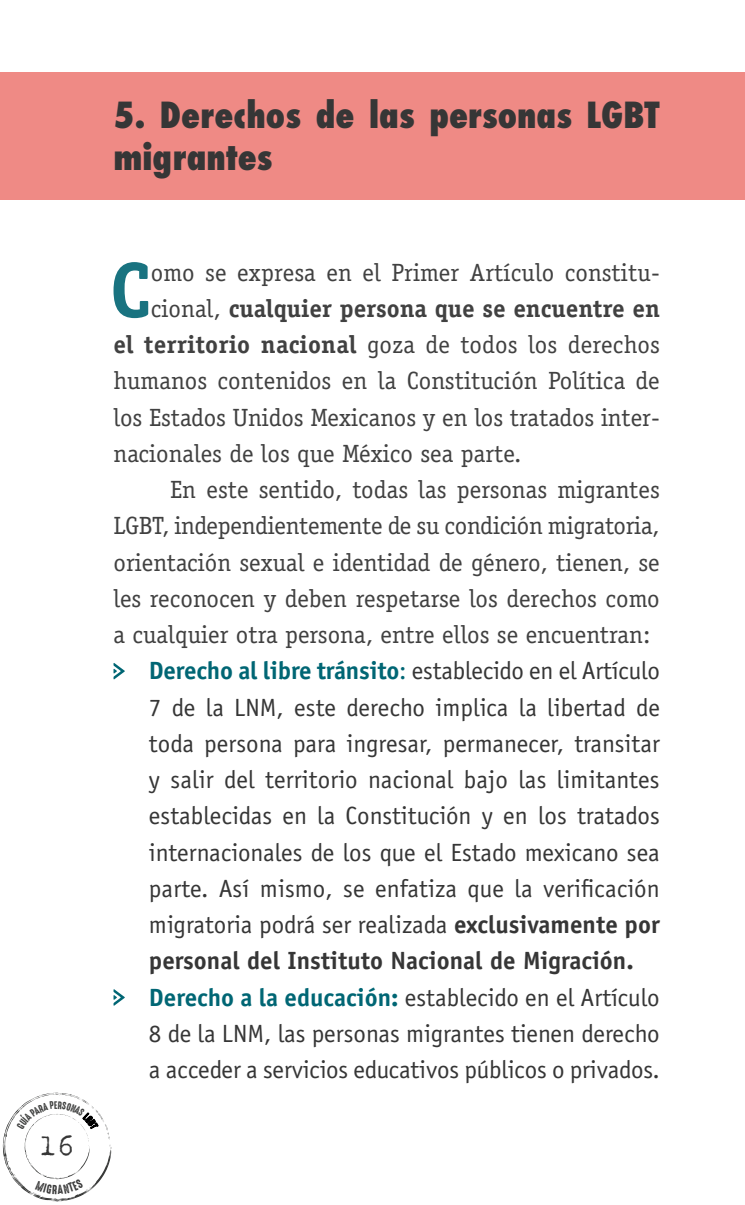
<style>
.page{position:relative;width:745px;height:1205px;background:#fff}
.page>*{position:absolute;margin:0;border:0;box-sizing:border-box;transform-origin:0 0}
.t1{font:700 78px "Officina Serif Std";color:#197380}
.t2{font:800 condensed 35px/42px "Futura";color:#363636}
.t3{font:32.5px "Trixie Text";color:#363636}
.t4{font:25px/36.2px "Officina Sans Std";color:#363636}
.t5{font:25px "Officina Serif Std";color:#414141}
.t6{font:700 25px "Officina Serif Std";color:#414141}
.s1{font-weight:400}
.s2{font-weight:700}
.s3{font-weight:700;color:#006674}
.s4{color:#006674}
</style>
<div class="page">
<div style="left:0;top:72px;width:744px;height:128px;background:#ef8a85"></div>
<svg style="left:113px;top:663px;width:12px;height:16px"></svg>
<svg style="left:113px;top:989px;width:12px;height:17px"></svg>
<svg style="left:3px;top:1092px;width:109px;height:109px"></svg>
<h3 class="t3" style="left:39px;top:1126px;width:37px">16</h3>
<h2 class="t2" style="left:113px;top:94px;width:547px">5. Derechos de las personas LGBT migrantes</h2>
<h1 class="t1" style="left:110px;top:242px;width:42px">C</h1>
<p class="t5" style="left:151px;top:257px;width:510px">omo se expresa en el Primer Artículo constitu-</p>
<p class="t6" style="left:151px;top:293px;width:510px"><span class="s1">cional,</span> cualquier persona que se encuentre en</p>
<p class="t5" style="left:113px;top:330px;width:547px"><span class="s2">el territorio nacional</span> goza de todos los derechos</p>
<p class="t5" style="left:113px;top:366px;width:547px">humanos contenidos en la Constitución Política de</p>
<p class="t5" style="left:113px;top:402px;width:547px">los Estados Unidos Mexicanos y en los tratados inter-</p>
<p class="t5" style="left:113px;top:439px;width:409px">nacionales de los que México sea parte.</p>
<p class="t5" style="left:170px;top:475px;width:490px">En este sentido, todas las personas migrantes</p>
<p class="t5" style="left:113px;top:511px;width:547px">LGBT, independientemente de su condición migratoria,</p>
<p class="t5" style="left:113px;top:547px;width:547px">orientación sexual e identidad de género, tienen, se</p>
<p class="t5" style="left:113px;top:584px;width:547px">les reconocen y deben respetarse los derechos como</p>
<p class="t5" style="left:113px;top:620px;width:538px">a cualquier otra persona, entre ellos se encuentran:</p>
<p class="t4" style="left:149px;top:653px;width:512px"><span class="s3">Derecho al libre tránsito</span><span class="s4">:</span> establecido en el Artículo 7 de la LNM, este derecho implica la libertad de toda persona para ingresar, permanecer, transitar y salir del territorio nacional bajo las limitantes establecidas en la Constitución y en los tratados internacionales de los que el Estado mexicano sea parte. Así mismo, se enfatiza que la verificación migratoria podrá ser realizada <span class="s2">exclusivamente por personal del Instituto Nacional de Migración.<br></span><span class="s3">Derecho a la educación:</span> establecido en el Artículo 8 de la LNM, las personas migrantes tienen derecho a acceder a servicios educativos públicos o privados.</p>
</div>
